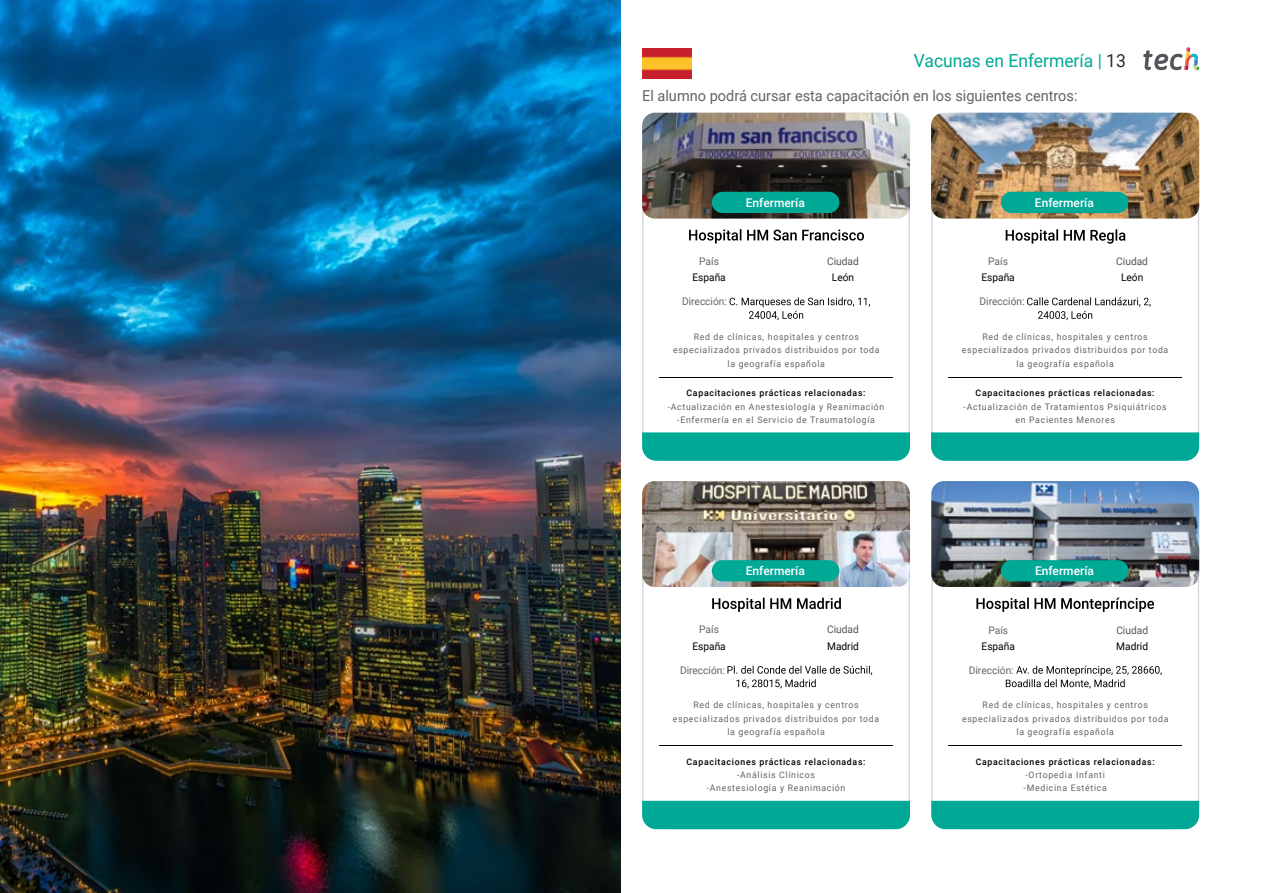
<style>
.page{position:relative;width:1263px;height:893px;background:#fff}
.page>*{position:absolute;margin:0;border:0;box-sizing:border-box;transform-origin:0 0}
.t1{font:18px "Roboto";color:#00a996}
.t2{font:15px "Roboto";color:#61646a}
.t3{font:500 12px "Roboto";color:#fff}
.t4{font:10.5px "Roboto";color:#61646a}
.t5{font:10.5px "Roboto";color:#000}
.t6{font:10.5px "Roboto";color:#52555b}
.t7{font:9px/13.5px "Roboto";letter-spacing:.08em;color:#61646a;text-align:center}
.t8{font:500 9px "Roboto";letter-spacing:.08em;color:#000}
.s1{color:#312e20}
</style>
<div class="page">
<img style="left:0;top:0;width:621px;height:893px">
<img style="left:642px;top:49px;width:49px;height:30px">
<svg style="left:1143px;top:47px;width:56px;height:24px"></svg>
<svg style="left:931px;top:112px;width:269px;height:337px"></svg>
<img style="left:931px;top:113px;width:268px;height:106px">
<div style="left:1001px;top:192px;width:127px;height:21px;background:#00a996;border-radius:11px"></div>
<svg style="left:931px;top:432px;width:268px;height:29px;background:#07ab99"></svg>
<hr style="left:948px;top:377px;width:234px;height:1px;background:#000">
<svg style="left:1006px;top:229px;width:119px;height:15px"></svg>
<svg style="left:1027px;top:297px;width:123px;height:23px"></svg>
<svg style="left:642px;top:112px;width:269px;height:325px"></svg>
<img style="left:642px;top:113px;width:268px;height:106px">
<div style="left:712px;top:192px;width:127px;height:21px;background:#00a996;border-radius:11px"></div>
<svg style="left:642px;top:432px;width:268px;height:29px;background:#07ab99"></svg>
<svg style="left:689px;top:229px;width:175px;height:14px"></svg>
<svg style="left:729px;top:297px;width:141px;height:23px"></svg>
<hr style="left:659px;top:377px;width:234px;height:1px;background:#000">
<svg style="left:642px;top:587px;width:269px;height:243px"></svg>
<img style="left:642px;top:481px;width:268px;height:106px">
<div style="left:712px;top:560px;width:127px;height:21px;background:#00a996;border-radius:11px"></div>
<div style="left:642px;top:801px;width:268px;height:28px;background:#00a996"></div>
<hr style="left:659px;top:745px;width:234px;height:1px;background:#000">
<svg style="left:712px;top:598px;width:129px;height:14px"></svg>
<svg style="left:727px;top:666px;width:145px;height:23px"></svg>
<svg style="left:931px;top:492px;width:269px;height:338px"></svg>
<img style="left:931px;top:481px;width:268px;height:106px">
<div style="left:1001px;top:560px;width:127px;height:21px;background:#00a996;border-radius:11px"></div>
<div style="left:931px;top:801px;width:268px;height:28px;background:#00a996"></div>
<hr style="left:948px;top:745px;width:234px;height:1px;background:#000">
<svg style="left:976px;top:598px;width:178px;height:14px"></svg>
<svg style="left:1006px;top:666px;width:156px;height:23px"></svg>
<h1 class="t1" style="left:914px;top:48px;width:214px">Vacunas en Enfermería | <span class="s1">13</span></h1>
<h2 class="t2" style="left:642px;top:86px;width:437px">El alumno podrá cursar esta capacitación en los siguientes centros:</h2>
<h3 class="t3" style="left:746px;top:194px;width:60px">Enfermería</h3>
<h3 class="t3" style="left:1035px;top:194px;width:60px">Enfermería</h3>
<p class="t4" style="left:699px;top:254px;width:21px">País</p>
<p class="t5" style="left:692px;top:270px;width:35px">España</p>
<p class="t6" style="left:827px;top:254px;width:33px">Ciudad</p>
<p class="t5" style="left:832px;top:270px;width:24px">León</p>
<p class="t4" style="left:988px;top:254px;width:21px">País</p>
<p class="t5" style="left:981px;top:270px;width:35px">España</p>
<p class="t6" style="left:1116px;top:254px;width:33px">Ciudad</p>
<p class="t5" style="left:1121px;top:270px;width:24px">León</p>
<p class="t4" style="left:682px;top:294px;width:46px">Dirección:</p>
<p class="t7" style="left:673px;top:330px;width:208px">Red de clínicas, hospitales y centros especializados privados distribuidos por toda la geografía española</p>
<p class="t8" style="left:686px;top:387px;width:180px">Capacitaciones prácticas relacionadas:</p>
<p class="t7" style="left:668px;top:399px;width:218px">-Actualización en Anestesiología y Reanimación -Enfermería en el Servicio de Traumatología</p>
<p class="t4" style="left:980px;top:294px;width:46px">Dirección:</p>
<p class="t7" style="left:962px;top:330px;width:208px">Red de clínicas, hospitales y centros especializados privados distribuidos por toda la geografía española</p>
<p class="t8" style="left:975px;top:387px;width:180px">Capacitaciones prácticas relacionadas:</p>
<p class="t7" style="left:963px;top:399px;width:205px">-Actualización de Tratamientos Psiquiátricos en Pacientes Menores</p>
<h3 class="t3" style="left:746px;top:563px;width:60px">Enfermería</h3>
<h3 class="t3" style="left:1035px;top:563px;width:60px">Enfermería</h3>
<p class="t4" style="left:699px;top:622px;width:21px">País</p>
<p class="t5" style="left:692px;top:639px;width:35px">España</p>
<p class="t6" style="left:827px;top:622px;width:33px">Ciudad</p>
<p class="t5" style="left:827px;top:639px;width:33px">Madrid</p>
<p class="t4" style="left:988px;top:622px;width:21px">País</p>
<p class="t5" style="left:981px;top:639px;width:35px">España</p>
<p class="t6" style="left:1116px;top:622px;width:33px">Ciudad</p>
<p class="t5" style="left:1116px;top:639px;width:33px">Madrid</p>
<p class="t4" style="left:680px;top:662px;width:46px">Dirección:</p>
<p class="t7" style="left:673px;top:698px;width:208px">Red de clínicas, hospitales y centros especializados privados distribuidos por toda la geografía española</p>
<p class="t8" style="left:686px;top:755px;width:180px">Capacitaciones prácticas relacionadas:</p>
<p class="t7" style="left:707px;top:768px;width:140px">-Análisis Clínicos -Anestesiología y Reanimación</p>
<p class="t4" style="left:969px;top:662px;width:46px">Dirección:</p>
<p class="t7" style="left:962px;top:698px;width:208px">Red de clínicas, hospitales y centros especializados privados distribuidos por toda la geografía española</p>
<p class="t8" style="left:976px;top:755px;width:180px">Capacitaciones prácticas relacionadas:</p>
<p class="t7" style="left:1024px;top:768px;width:85px;text-align:left">-Ortopedia Infanti -Medicina Estética</p>
</div>
